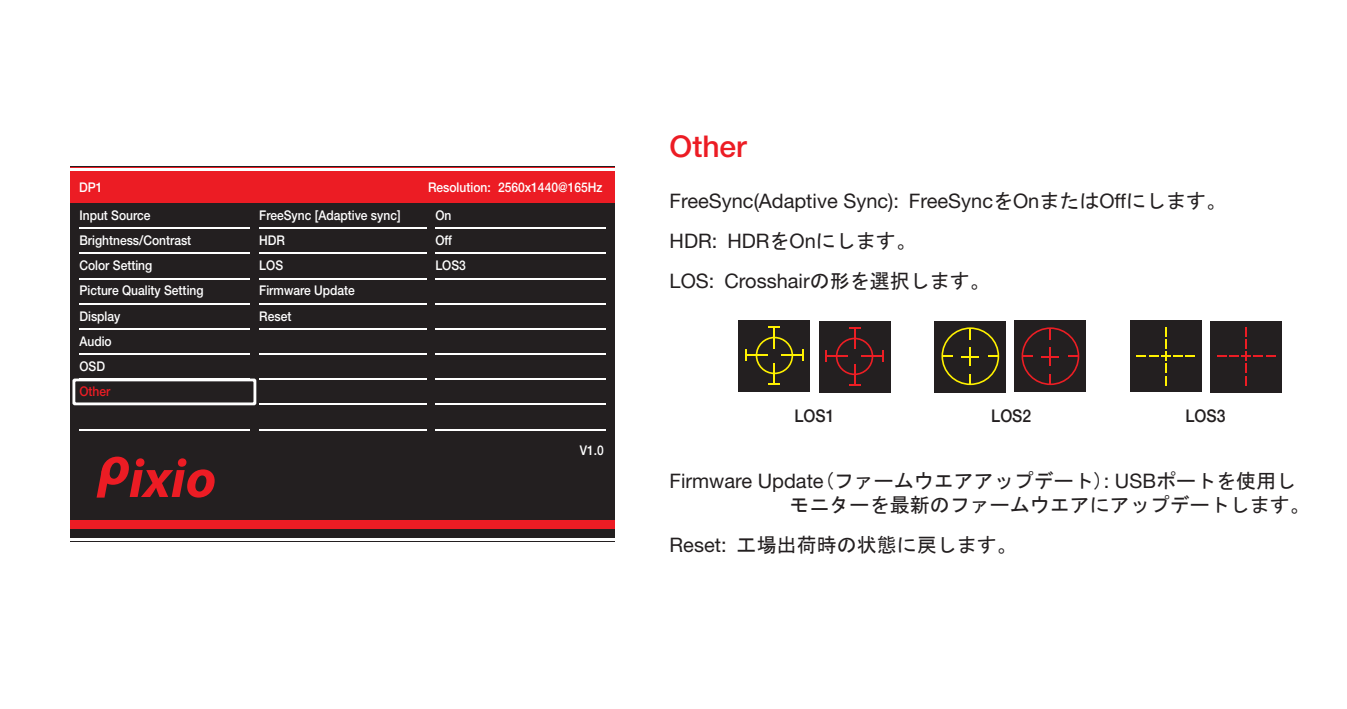
<style>
.page{position:relative;width:1347px;height:709px;background:#fff}
.page>*{position:absolute;margin:0;border:0;box-sizing:border-box;transform-origin:0 0}
.t1{font:500 30px "Helvetica Neue";color:#ec1c24}
.t2{font:20px/24px "MS Gothic";color:#231f20}
.t3{font:20px/40px "Helvetica Neue";color:#231f20}
.t4{font:500 17.5px "Helvetica Neue";color:#231f20;scale:.9 1}
.t5{font:500 13.25px/25.2px "Helvetica Neue";color:#fff;scale:.9 1}
.t6{font:500 13.25px "Helvetica Neue";color:#ec1c24;scale:.9 1}
.s1{font-family:"MS Gothic"}
.s2{font-family:"Helvetica Neue"}
</style>
<div class="page">
<div style="left:738px;top:320px;width:72px;height:72px;background:#231f20"></div>
<svg style="left:755px;top:337px;width:38px;height:37px"></svg>
<hr style="left:773px;top:327px;width:2px;height:21px;background:#fff100">
<svg style="left:768px;top:326px;width:12px;height:1px"></svg>
<hr style="left:781px;top:354px;width:22px;height:2px;background:#fff100">
<svg style="left:802px;top:349px;width:2px;height:12px"></svg>
<hr style="left:773px;top:363px;width:2px;height:21px;background:#fff100">
<svg style="left:768px;top:383px;width:12px;height:2px"></svg>
<hr style="left:745px;top:354px;width:22px;height:2px;background:#fff100">
<div style="left:818px;top:320px;width:72px;height:72px;background:#231f20"></div>
<svg style="left:835px;top:337px;width:38px;height:38px"></svg>
<hr style="left:853px;top:328px;width:2px;height:21px;background:#ec1e24">
<hr style="left:861px;top:355px;width:22px;height:2px;background:#ec1e24">
<svg style="left:882px;top:350px;width:2px;height:12px"></svg>
<hr style="left:853px;top:364px;width:2px;height:21px;background:#ec1e24">
<svg style="left:849px;top:384px;width:11px;height:2px"></svg>
<hr style="left:826px;top:355px;width:21px;height:2px;background:#ec1e24">
<svg style="left:825px;top:350px;width:1px;height:12px"></svg>
<div style="left:1210px;top:320px;width:72px;height:72px;background:#231f20"></div>
<div style="left:1130px;top:320px;width:72px;height:72px;background:#231f20"></div>
<svg style="left:1217px;top:327px;width:58px;height:58px"></svg>
<svg style="left:1136px;top:327px;width:59px;height:58px"></svg>
<div style="left:934px;top:320px;width:72px;height:72px;background:#231f20"></div>
<div style="left:1014px;top:320px;width:72px;height:72px;background:#231f20"></div>
<svg style="left:1021px;top:327px;width:58px;height:58px"></svg>
<svg style="left:941px;top:327px;width:58px;height:58px"></svg>
<div style="left:71px;top:167px;width:544px;height:375px;background:#231f20"></div>
<div style="left:71px;top:167px;width:544px;height:35px;background:#ec1c24"></div>
<div style="left:71px;top:520px;width:544px;height:9px;background:#ec1c24"></div>
<svg style="left:97px;top:456px;width:118px;height:41px"></svg>
<hr style="left:71px;top:168px;width:544px;height:1px;background:#fff">
<hr style="left:71px;top:170px;width:544px;height:1px;background:#fff">
<hr style="left:79px;top:253px;width:171px;height:1px;background:#fff">
<hr style="left:79px;top:278px;width:171px;height:1px;background:#fff">
<hr style="left:79px;top:303px;width:171px;height:1px;background:#fff">
<hr style="left:79px;top:328px;width:171px;height:1px;background:#fff">
<hr style="left:79px;top:353px;width:171px;height:2px;background:#fff">
<hr style="left:79px;top:429px;width:171px;height:1px;background:#fff">
<hr style="left:79px;top:227px;width:171px;height:2px;background:#fff">
<hr style="left:435px;top:253px;width:171px;height:1px;background:#fff">
<hr style="left:435px;top:278px;width:171px;height:1px;background:#fff">
<hr style="left:435px;top:303px;width:171px;height:1px;background:#fff">
<hr style="left:435px;top:328px;width:171px;height:1px;background:#fff">
<hr style="left:435px;top:353px;width:171px;height:2px;background:#fff">
<hr style="left:435px;top:378px;width:171px;height:2px;background:#fff">
<hr style="left:435px;top:403px;width:171px;height:2px;background:#fff">
<hr style="left:435px;top:429px;width:171px;height:1px;background:#fff">
<hr style="left:435px;top:227px;width:171px;height:2px;background:#fff">
<hr style="left:71px;top:538px;width:544px;height:1px;background:#fff">
<hr style="left:71px;top:539px;width:544px;height:1px;background:#fff">
<svg style="left:72px;top:378px;width:184px;height:27px"></svg>
<hr style="left:259px;top:253px;width:168px;height:1px;background:#fff">
<hr style="left:259px;top:278px;width:168px;height:1px;background:#fff">
<hr style="left:259px;top:303px;width:168px;height:1px;background:#fff">
<hr style="left:259px;top:328px;width:168px;height:1px;background:#fff">
<hr style="left:259px;top:353px;width:168px;height:2px;background:#fff">
<hr style="left:259px;top:378px;width:168px;height:2px;background:#fff">
<hr style="left:259px;top:403px;width:168px;height:2px;background:#fff">
<hr style="left:259px;top:429px;width:168px;height:1px;background:#fff">
<hr style="left:259px;top:227px;width:168px;height:2px;background:#fff">
<p class="t5" style="left:79px;top:175px;width:27px">DP1</p>
<p class="t5" style="left:428px;top:175px;width:195px">Resolution: 2560x1440@165Hz</p>
<p class="t5" style="left:79px;top:202px;width:80px">Input Source</p>
<p class="t5" style="left:79px;top:253px;width:82px">Color Setting</p>
<p class="t5" style="left:259px;top:202px;width:158px">FreeSync [Adaptive sync]</p>
<p class="t5" style="left:435px;top:202px;width:19px">On</p>
<p class="t5" style="left:79px;top:228px;width:126px">Brightness/Contrast</p>
<p class="t5" style="left:259px;top:228px;width:30px">HDR</p>
<p class="t5" style="left:79px;top:278px;width:139px">Picture Quality Setting<br>Display<br>Audio</p>
<p class="t5" style="left:435px;top:228px;width:35px">Off<br>LOS3</p>
<p class="t5" style="left:259px;top:253px;width:28px">LOS</p>
<p class="t5" style="left:259px;top:278px;width:108px">Firmware Update<br>Reset</p>
<p class="t5" style="left:79px;top:353px;width:30px">OSD</p>
<p class="t6" style="left:79px;top:383px;width:36px">Other</p>
<p class="t5" style="left:580px;top:437px;width:28px">V1.0</p>
<h1 class="t1" style="left:669px;top:129px;width:79px">Other</h1>
<h2 class="t3" style="left:669px;top:181px;width:558px">FreeSync(Adaptive Sync): FreeSync<span class="s1">を</span>On<span class="s1">または</span>Off<span class="s1">にします。<br></span>HDR: HDR<span class="s1">を</span>On<span class="s1">にします。<br></span>LOS: Crosshair<span class="s1">の形を選択します。</span></h2>
<h3 class="t4" style="left:794px;top:405px;width:46px">LOS1</h3>
<h3 class="t4" style="left:991px;top:405px;width:46px">LOS2</h3>
<h3 class="t4" style="left:1185px;top:405px;width:46px">LOS3</h3>
<h2 class="t2" style="left:789px;top:469px;width:522px;text-indent:-120px"><span class="s2">Firmware Update</span>(ファームウエアアップデート)<span class="s2">: USB</span>ポートを使用しモニターを最新のファームウエアにアップデートします。</h2>
<h2 class="t2" style="left:669px;top:533px;width:349px"><span class="s2">Reset:</span> 工場出荷時の状態に戻します。</h2>
</div>
